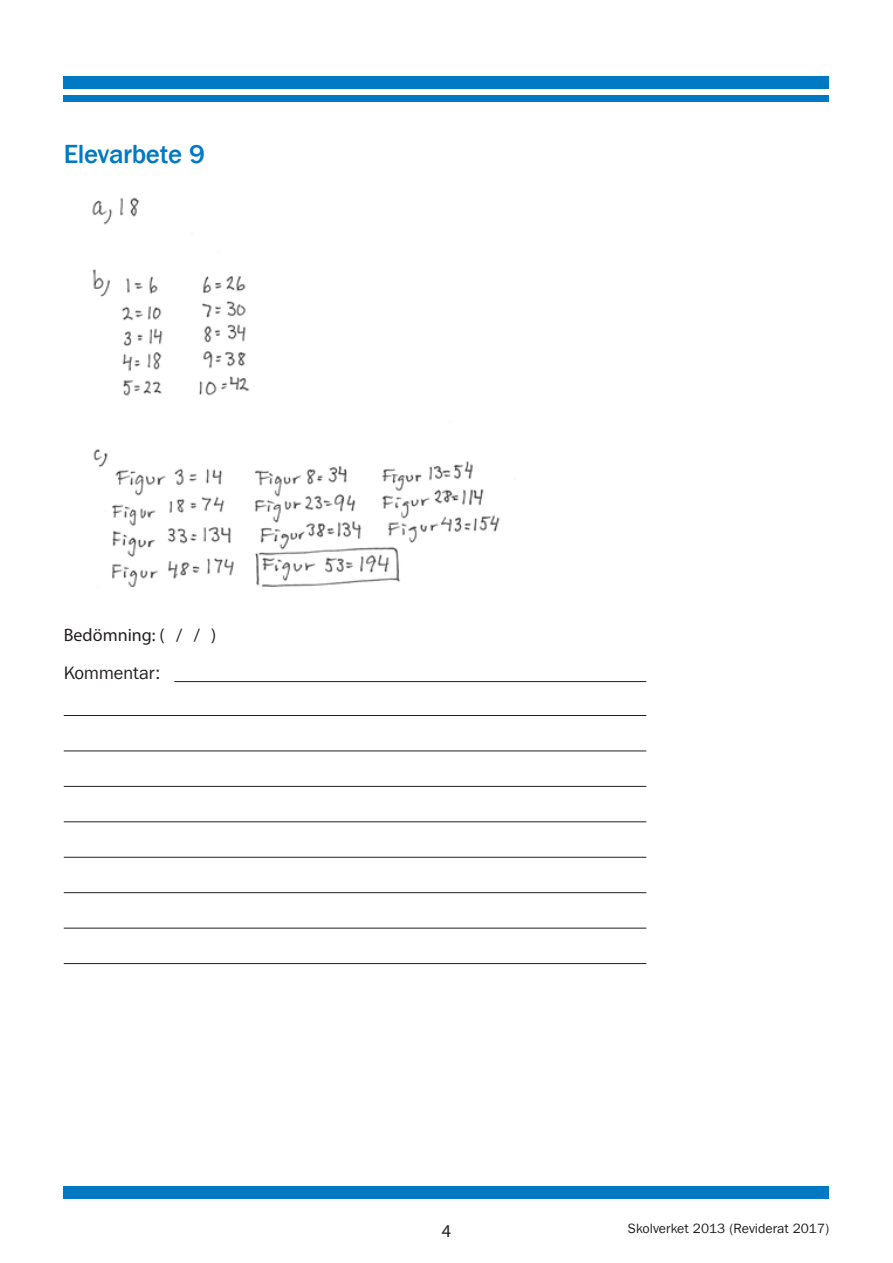
<style>
.page{position:relative;width:893px;height:1263px;background:#fff}
.page>*{position:absolute;margin:0;border:0;box-sizing:border-box;transform-origin:0 0}
.R1_Huvudrubrik{font:500 27px "Franklin Gothic LT";letter-spacing:-.015em;color:#0079c2}
.t1{font:18px "Myriad Pro";color:#231f20}
.t2{font:18px "Franklin Gothic LT";color:#231f20}
.Brödtext{font:13.5px "Franklin Gothic LT";color:#231f20}
</style>
<div class="page">
<div style="left:64px;top:77px;width:765px;height:12px;background:#0079c2"></div>
<div style="left:64px;top:95px;width:765px;height:7px;background:#0079c2"></div>
<div style="left:64px;top:1186px;width:765px;height:13px;background:#0079c2"></div>
<hr style="left:174px;top:681px;width:472px;height:1px;background:#231f20">
<hr style="left:64px;top:715px;width:582px;height:1px;background:#231f20">
<hr style="left:64px;top:750px;width:582px;height:1px;background:#231f20">
<hr style="left:64px;top:786px;width:582px;height:1px;background:#231f20">
<hr style="left:64px;top:821px;width:582px;height:1px;background:#231f20">
<hr style="left:64px;top:857px;width:582px;height:1px;background:#231f20">
<hr style="left:64px;top:892px;width:582px;height:1px;background:#231f20">
<hr style="left:64px;top:928px;width:582px;height:1px;background:#231f20">
<hr style="left:64px;top:963px;width:582px;height:1px;background:#231f20">
<img style="left:92px;top:197px;width:408px;height:391px">
<p class="R1_Huvudrubrik" style="left:64px;top:139px;width:143px">Elevarbete 9</p>
<p class="t1" style="left:64px;top:623px;width:154px">Bedömning: ( / / )</p>
<p class="t2" style="left:64px;top:662px;width:98px">Kommentar:</p>
<p class="t1" style="left:442px;top:1219px;width:11px">4</p>
<p class="Brödtext" style="left:628px;top:1220px;width:203px">Skolverket 2013 (Reviderat 2017)</p>
</div>
